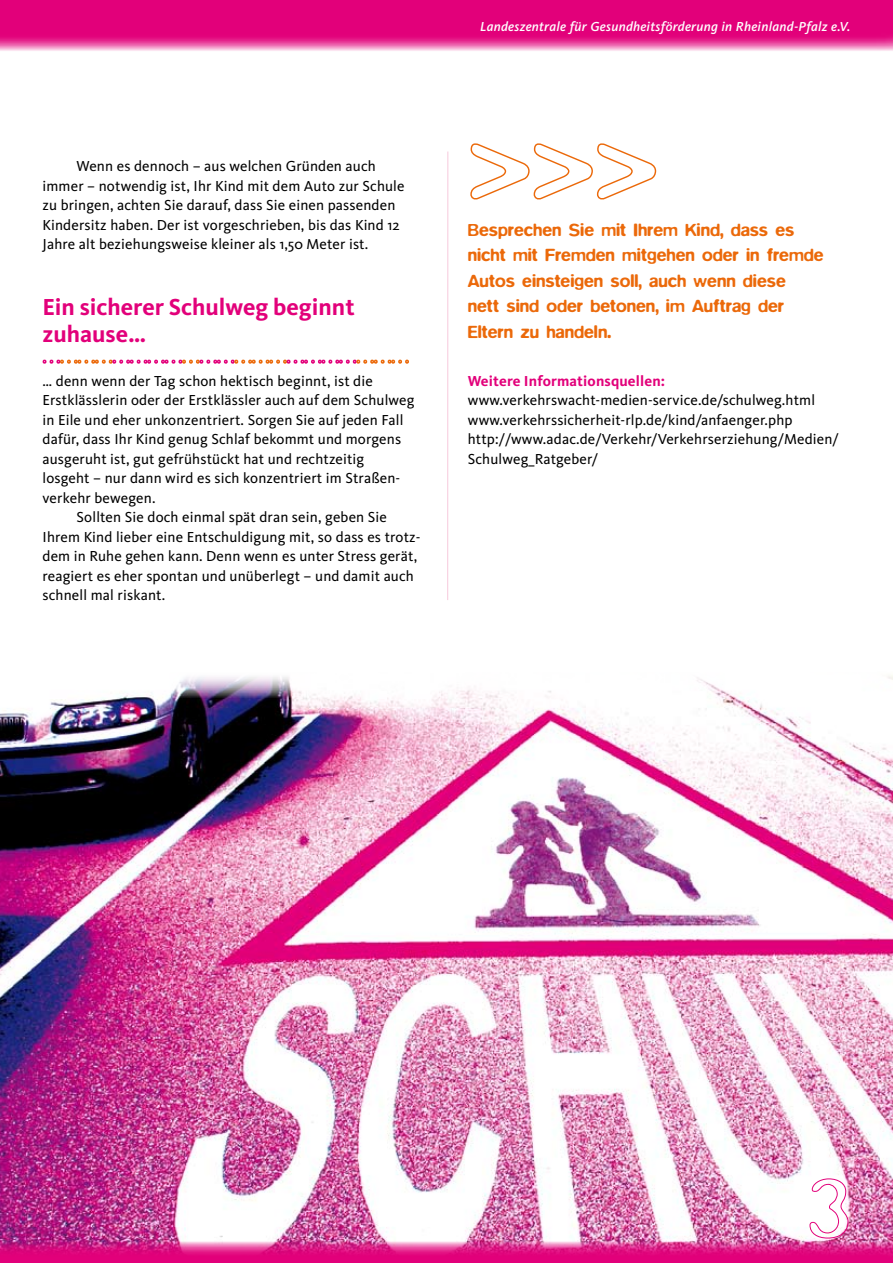
<style>
.page{position:relative;width:893px;height:1263px;background:#fff}
.page>*{position:absolute;margin:0;border:0;box-sizing:border-box;transform-origin:0 0}
.t1{font:700 24px/27px "Kievit";color:#e2007a}
.t2{font:500 18px/25.5px "Blur";color:#eb690a}
.t3{font:15px/19.5px "Kievit";letter-spacing:.01em;color:#000}
.t4{font:700 15px "Kievit";letter-spacing:.01em;color:#e2007a}
.t5{font:italic 500 13.5px "Kievit";letter-spacing:.02em;color:#fff}
</style>
<div class="page">
<img style="left:0;top:698px;width:893px;height:544px">
<svg style="left:0;top:1242px;width:893px;height:21px;background:#de1b86"></svg>
<svg style="left:0;top:0;width:893px;height:51px;background:#e51b88"></svg>
<svg style="left:43px;top:360px;width:366px;height:4px"></svg>
<hr style="left:447px;top:152px;width:1px;height:448px;background:#f7c9dc">
<svg style="left:470px;top:143px;width:187px;height:57px"></svg>
<svg style="left:809px;top:1178px;width:40px;height:61px"></svg>
<p class="t5" style="left:480px;top:19px;width:372px">Landeszentrale für Gesundheitsförderung in Rheinland-Pfalz e.V.</p>
<p class="t3" style="left:43px;top:156px;width:364px;text-indent:34px">Wenn es dennoch – aus welchen Gründen auch immer – notwendig ist, Ihr Kind mit dem Auto zur Schule zu bringen, achten Sie darauf, dass Sie einen passenden Kindersitz haben. Der ist vorgeschrieben, bis das Kind 12<br>Jahre alt beziehungsweise kleiner als 1,50 Meter ist.</p>
<h1 class="t1" style="left:43px;top:293px;width:314px">Ein sicherer Schulweg beginnt zuhause…</h1>
<p class="t3" style="left:43px;top:371px;width:332px">… denn wenn der Tag schon hektisch beginnt, ist die</p>
<p class="t3" style="left:43px;top:390px;width:374px">Erstklässlerin oder der Erstklässler auch auf dem Schulweg</p>
<p class="t3" style="left:43px;top:410px;width:363px">in Eile und eher unkonzentriert. Sorgen Sie auf jeden Fall</p>
<p class="t3" style="left:43px;top:429px;width:360px">dafür, dass Ihr Kind genug Schlaf bekommt und morgens</p>
<p class="t3" style="left:43px;top:449px;width:323px">ausgeruht ist, gut gefrühstückt hat und rechtzeitig</p>
<p class="t3" style="left:43px;top:468px;width:358px">los-geht – nur dann wird es sich konzentriert im Straßen-</p>
<p class="t3" style="left:43px;top:488px;width:115px">verkehr bewegen.</p>
<p class="t3" style="left:77px;top:507px;width:312px">Sollten Sie doch einmal spät dran sein, geben Sie</p>
<p class="t3" style="left:43px;top:527px;width:379px">Ihrem Kind lieber eine Entschuldigung mit, so dass es trotz-</p>
<p class="t3" style="left:43px;top:546px;width:376px">dem in Ruhe gehen kann. Denn wenn es unter Stress gerät,</p>
<p class="t3" style="left:43px;top:566px;width:373px">reagiert es eher spontan und unüberlegt – und damit auch</p>
<p class="t3" style="left:43px;top:585px;width:124px">schnell mal riskant.</p>
<p class="t2" style="left:468px;top:217px;width:357px">Besprechen Sie mit Ihrem Kind, dass es nicht mit Fremden mitgehen oder in fremde Autos einsteigen soll, auch wenn diese<br>nett sind oder betonen, im Auftrag der Eltern zu handeln.</p>
<p class="t4" style="left:468px;top:372px;width:199px">Weitere Informationsquellen:</p>
<p class="t3" style="left:468px;top:390px;width:372px">www.verkehrswacht-medien-service.de/schulweg.html www.verkehrssicherheit-rlp.de/kind/anfaenger.php http://www.adac.de/Verkehr/Verkehrserziehung/Medien/ Schulweg_Ratgeber/</p>
</div>
